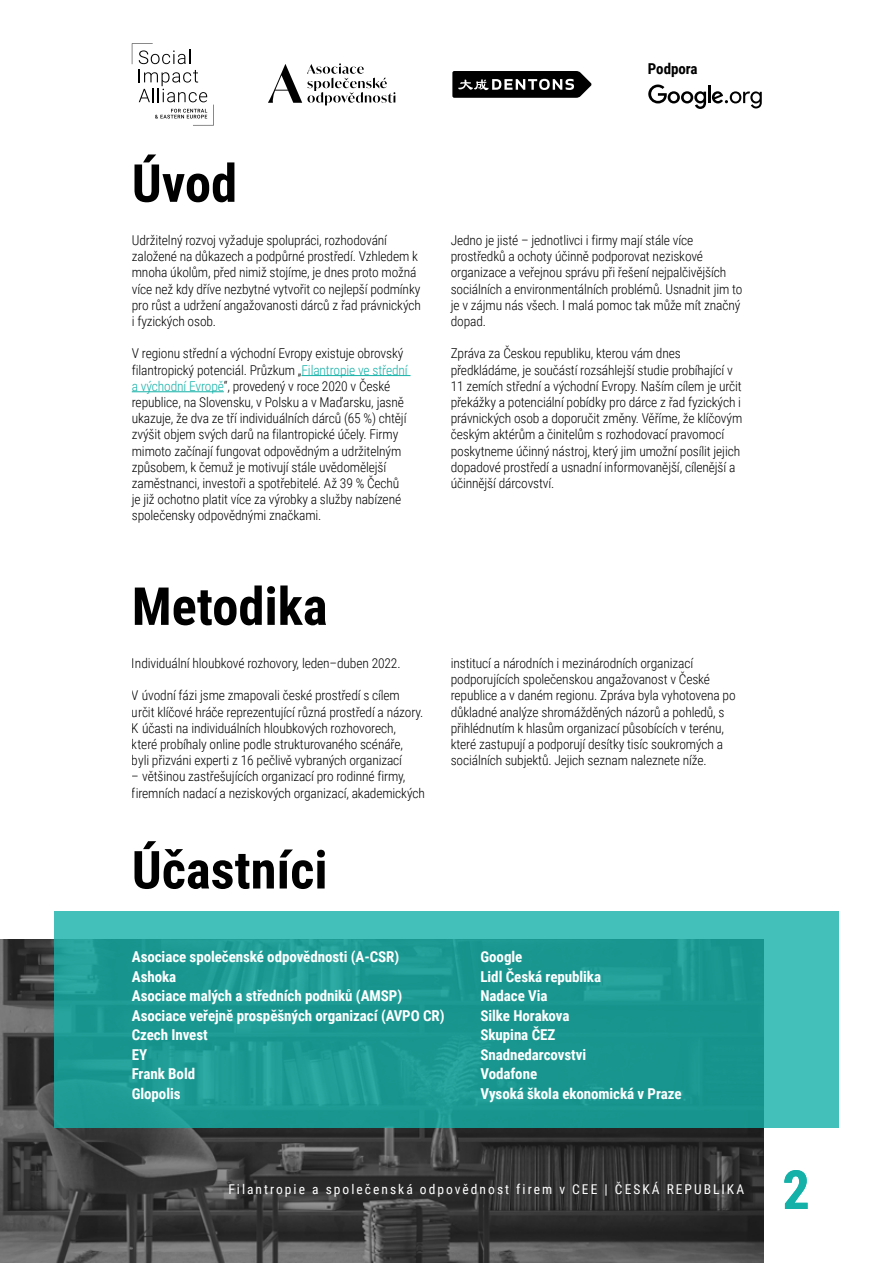
<style>
.page{position:relative;width:893px;height:1263px;background:#fff}
.page>*{position:absolute;margin:0;border:0;box-sizing:border-box;transform-origin:0 0}
.t1{font:700 54px "Roboto Condensed";color:#14b1a8}
.t2{font:700 52.5px "Roboto Condensed";color:#000}
.t3{font:700 15px/19.5px "Roboto Condensed";letter-spacing:-.005em;color:#fff}
.t4{font:700 15px "Roboto Condensed";letter-spacing:-.005em;color:#000}
.t5{font:300 13.5px/16.2px "Roboto Condensed";letter-spacing:-.01em;color:#000}
.t6{font:13.5px "Roboto Condensed";letter-spacing:.15em;color:#fff}
.s1{color:#14b1a8}
</style>
<div class="page">
<hr style="left:302px;top:375px;width:109px;height:1px;background:#14b1a8">
<hr style="left:132px;top:391px;width:92px;height:1px;background:#14b1a8">
<img style="left:0;top:940px;width:764px;height:323px">
<svg style="left:54px;top:912px;width:785px;height:216px;background:#23a099"></svg>
<svg style="left:452px;top:71px;width:140px;height:27px;background:#323232"></svg>
<svg style="left:648px;top:85px;width:58px;height:24px"></svg>
<hr style="left:708px;top:85px;width:3px;height:18px;background:#000">
<svg style="left:712px;top:91px;width:50px;height:17px"></svg>
<svg style="left:132px;top:43px;width:82px;height:82px"></svg>
<svg style="left:268px;top:63px;width:127px;height:42px"></svg>
<p class="t4" style="left:648px;top:58px;width:51px">Podpora</p>
<h2 class="t2" style="left:132px;top:146px;width:107px">Úvod</h2>
<p class="t5" style="left:132px;top:232px;width:291px">Udržitelný rozvoj vyžaduje spolupráci, rozhodování založené na důkazech a podpůrné prostředí. Vzhledem k mnoha úkolům, před nimiž stojíme, je dnes proto možná více než kdy dříve nezbytné vytvořit co nejlepší podmínky pro růst a udržení angažovanosti dárců z řad právnických i fyzických osob.</p>
<p class="t5" style="left:132px;top:345px;width:277px">V regionu střední a východní Evropy existuje obrovský filantropický potenciál. Průzkum „<span class="s1">Filantropie ve střední a východní Evropě</span>“, provedený v roce 2020 v České republice, na Slovensku, v Polsku a v Maďarsku, jasně ukazuje, že dva ze tří individuálních dárců (65 %) chtějí zvýšit objem svých darů na filantropické účely. Firmy mimoto začínají fungovat odpovědným a udržitelným způsobem, k čemuž je motivují stále uvědomělejší zaměstnanci, investoři a spotřebitelé. Až 39 % Čechů je již ochotno platit více za výrobky a služby nabízené společensky odpovědnými značkami.</p>
<h2 class="t2" style="left:132px;top:569px;width:197px">Metodika</h2>
<p class="t5" style="left:132px;top:655px;width:270px">Individuální hloubkové rozhovory, leden–duben 2022.</p>
<p class="t5" style="left:132px;top:687px;width:293px">V úvodní fázi jsme zmapovali české prostředí s cílem určit klíčové hráče reprezentující různá prostředí a názory.<br>K účasti na individuálních hloubkových rozhovorech, které probíhaly online podle strukturovaného scénáře, byli přizváni experti z 16 pečlivě vybraných organizací</p>
<p class="t5" style="left:132px;top:768px;width:295px">– většinou zastřešujících organizací pro rodinné firmy, firemních nadací a neziskových organizací, akademických</p>
<h2 class="t2" style="left:132px;top:833px;width:197px">Účastníci</h2>
<p class="t5" style="left:451px;top:232px;width:293px">Jedno je jisté – jednotlivci i firmy mají stále více prostředků a ochoty účinně podporovat neziskové organizace a veřejnou správu při řešení nejpalčivějších sociálních a environmentálních problémů. Usnadnit jim to je v zájmu nás všech. I malá pomoc tak může mít značný dopad.</p>
<p class="t5" style="left:451px;top:345px;width:293px">Zpráva za Českou republiku, kterou vám dnes předkládáme, je součástí rozsáhlejší studie probíhající v 11 zemích střední a východní Evropy. Naším cílem je určit překážky a potenciální pobídky pro dárce z řad fyzických i právnických osob a doporučit změny. Věříme, že klíčovým českým aktérům a činitelům s rozhodovací pravomocí poskytneme účinný nástroj, který jim umožní posílit jejich dopadové prostředí a usnadní informovanější, cílenější a účinnější dárcovství.</p>
<p class="t5" style="left:451px;top:655px;width:286px">institucí a národních i mezinárodních organizací podporujících společenskou angažovanost v České republice a v daném regionu. Zpráva byla vyhotovena po důkladné analýze shromážděných názorů a pohledů, s přihlédnutím k hlasům organizací působících v terénu, které zastupují a podporují desítky tisíc soukromých a sociálních subjektů. Jejich seznam naleznete níže.</p>
<p class="t3" style="left:132px;top:946px;width:314px">Asociace společenské odpovědnosti (A-CSR)<br>Ashoka<br>Asociace malých a středních podniků (AMSP)<br>Asociace veřejně prospěšných organizací (AVPO CR)<br>Czech Invest<br>EY<br>Frank Bold<br>Glopolis</p>
<p class="t3" style="left:480px;top:946px;width:203px">Google<br>Lidl Česká republika<br>Nadace Via<br>Silke Horakova<br>Skupina ČEZ<br>Snadnedarcovstvi<br>Vodafone<br>Vysoká škola ekonomická v Praze</p>
<p class="t6" style="left:228px;top:1179px;width:517px">Filantropie a společenská odpovědnost firem v CEE | ČESKÁ REPUBLIKA</p>
<h1 class="t1" style="left:782px;top:1152px;width:29px">2</h1>
</div>
